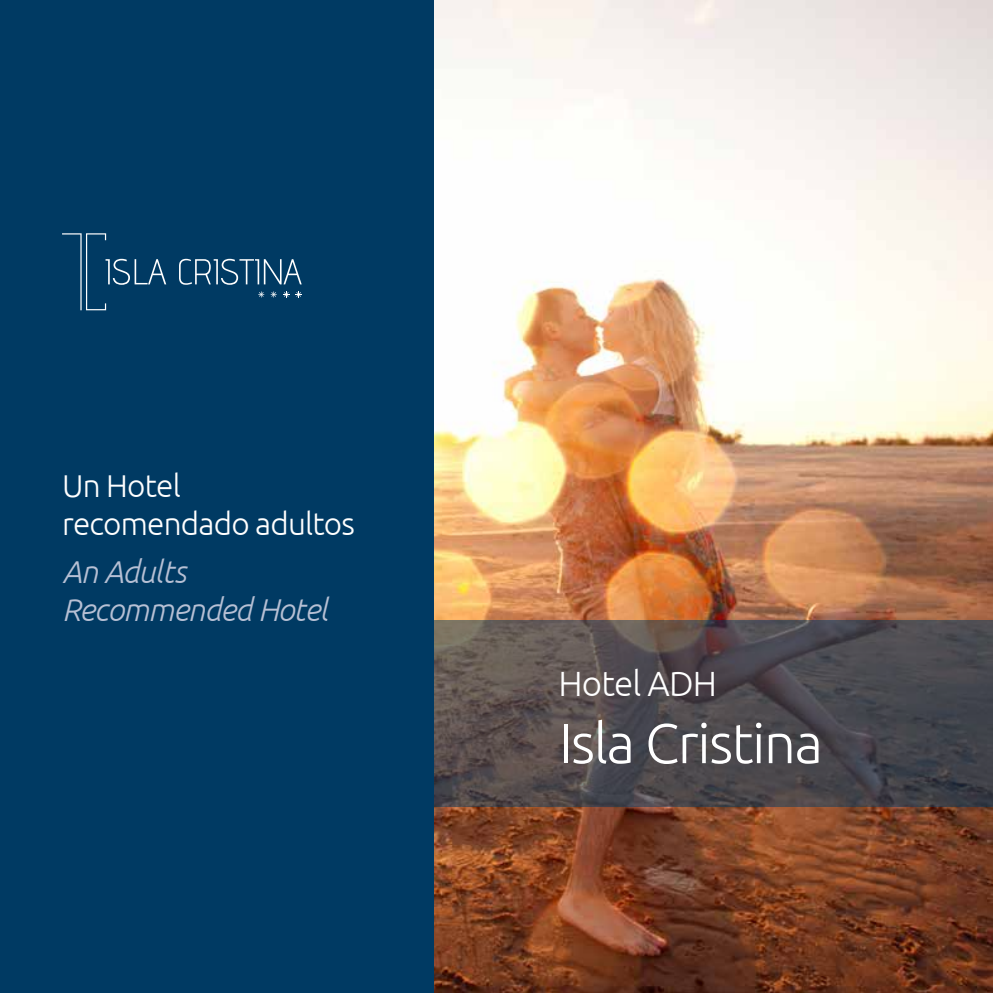
<style>
.page{position:relative;width:993px;height:993px;background:#fff}
.page>*{position:absolute;margin:0;border:0;box-sizing:border-box;transform-origin:0 0}
.t1{font:300 56px "Ubuntu";letter-spacing:-.025em;color:#fff}
.t2{font:300 35px "Ubuntu";letter-spacing:-.025em;color:#fff}
.t3{font:300 31.5px/37.8px "Ubuntu";letter-spacing:-.025em;color:#fff}
.t4{font:italic 300 31.5px/37.8px "Ubuntu";letter-spacing:-.025em;color:#b7c0d4}
</style>
<div class="page">
<div style="left:0;top:0;width:992px;height:992px;background:#003a63"></div>
<img style="left:434px;top:0;width:558px;height:992px">
<svg style="left:434px;top:620px;width:558px;height:186px;background:#4f4b4e"></svg>
<svg style="left:179px;top:259px;width:122px;height:26px"></svg>
<svg style="left:62px;top:233px;width:104px;height:77px"></svg>
<svg style="left:270px;top:291px;width:7px;height:6px"></svg>
<svg style="left:283px;top:291px;width:6px;height:6px"></svg>
<svg style="left:258px;top:291px;width:6px;height:6px"></svg>
<svg style="left:295px;top:291px;width:6px;height:6px"></svg>
<p class="t3" style="left:62px;top:466px;width:294px">Un Hotel recomendado adultos</p>
<p class="t4" style="left:62px;top:551px;width:267px">An Adults<br>Recommended Hotel</p>
<p class="t2" style="left:558px;top:662px;width:160px">Hotel ADH</p>
<h1 class="t1" style="left:558px;top:709px;width:266px">Isla Cristina</h1>
</div>
